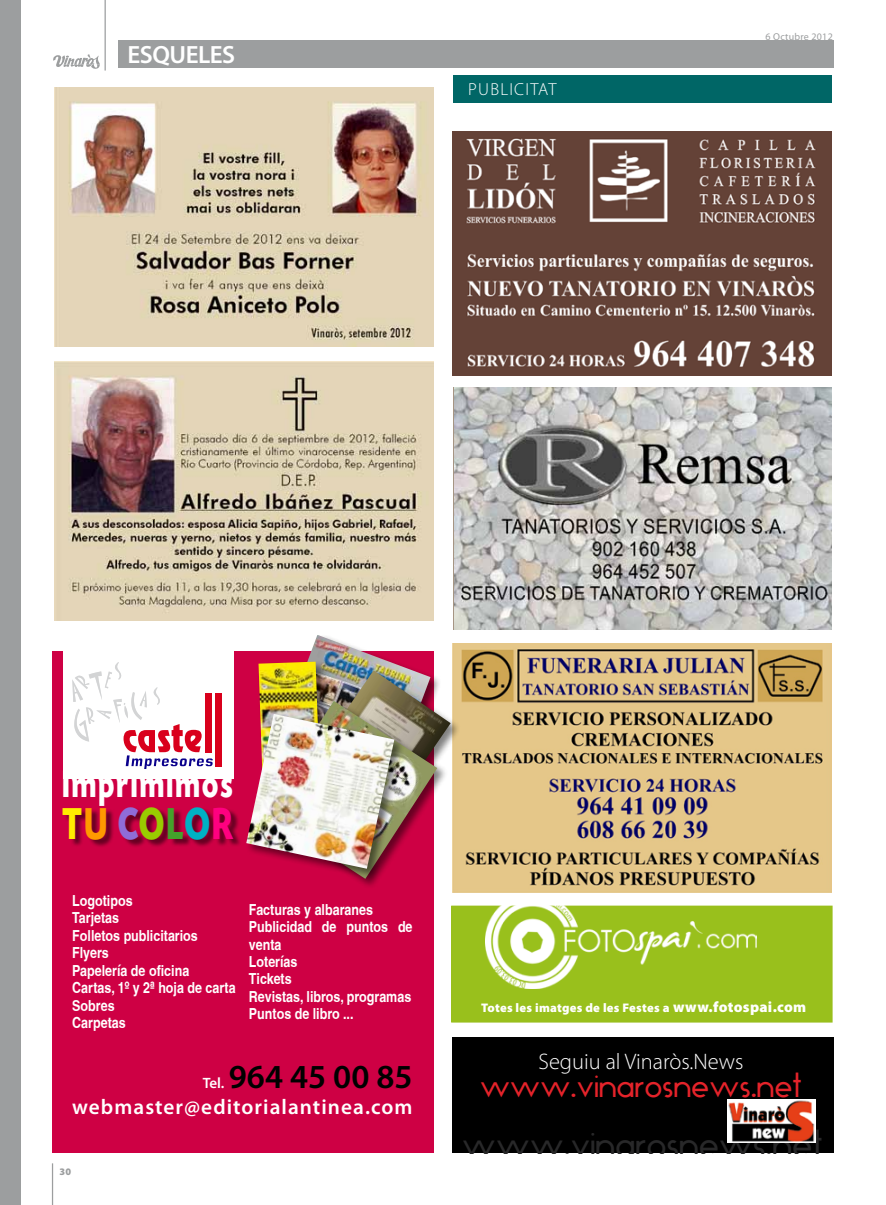
<style>
.page{position:relative;width:886px;height:1205px;background:#fff}
.page>*{position:absolute;margin:0;border:0;box-sizing:border-box;transform-origin:0 0}
.t1{font:700 47.12px "Today SHOP";letter-spacing:.08em;color:#ffed00;scale:.72 1}
.t2{font:700 40px "Today SHOP";letter-spacing:.08em;color:#fff;scale:.72 1}
.t3{font:35px "Geo";letter-spacing:-.01em;color:#282829}
.t4{font:600 33.75px "Myriad Pro";color:#000}
.t5{font:31.25px "Geo";letter-spacing:-.01em;color:#e4232a}
.t6{font:600 25px "Myriad Pro";letter-spacing:-.02em;color:#fff}
.t7{font:300 22.5px "Myriad Pro";color:#fff}
.t8{font:600 21.25px "Myriad Pro";letter-spacing:.05em;color:#fff}
.t9{font:300 17.5px "Myriad Pro";letter-spacing:.07em;color:#fff}
.t10{font:700 condensed 15.25px/17.4px "Helvetica";color:#fff}
.t11{font:600 15px "Myriad Pro";color:#fff}
.t12{font:900 12.5px "Myriad Pro";letter-spacing:.02em;color:#fff}
.t13{font:10px "Myriad Pro";letter-spacing:.025em;color:#9c9e9f}
.t14{font:900 10px "Myriad Pro";color:#9c9e9f}
.s1{color:#f90}
.s2{color:#8f6cd8}
.s3{color:#9c0}
.s4{color:#44a12b}
.s5{color:#00b1c3}
.s6{color:#ff0080}
.s7{font-size:15px}
</style>
<div class="page">
<hr style="left:52px;top:1163px;width:1px;height:42px;background:#9c9e9f">
<hr style="left:105px;top:0;width:1px;height:71px;background:#9c9e9f">
<svg style="left:53px;top:54px;width:47px;height:15px"></svg>
<div style="left:118px;top:41px;width:715px;height:27px;background:#9c9e9f"></div>
<div style="left:453px;top:76px;width:379px;height:27px;background:#066"></div>
<img style="left:453px;top:643px;width:379px;height:249px">
<div style="left:0;top:0;width:21px;height:1205px;background:#9c9e9f"></div>
<div style="left:451px;top:905px;width:382px;height:118px;background:#99c01c"></div>
<img style="left:485px;top:905px;width:272px;height:83px">
<div style="left:452px;top:1037px;width:381px;height:116px;background:#000"></div>
<img style="left:727px;top:1099px;width:88px;height:44px">
<div style="left:52px;top:651px;width:381px;height:502px;background:#ce0044"></div>
<div style="left:63px;top:651px;width:170px;height:128px;background:#fff"></div>
<div style="left:215px;top:693px;width:7px;height:73px;background:#d9001c"></div>
<svg style="left:72px;top:662px;width:141px;height:107px"></svg>
<div style="left:64px;top:808px;width:178px;height:40px;background:#000;opacity:.5"></div>
<div style="left:256px;top:633px;width:185px;height:214px;background:#000;opacity:.5"></div>
<img style="left:257px;top:635px;width:173px;height:33px">
<div style="left:297px;top:668px;width:164px;height:174px;background:#000;opacity:.5"></div>
<img style="left:330px;top:670px;width:121px;height:162px">
<div style="left:257px;top:660px;width:73px;height:123px;background:#000;opacity:.5"></div>
<img style="left:258px;top:662px;width:61px;height:50px">
<div style="left:260px;top:699px;width:187px;height:190px;background:#000;opacity:.5"></div>
<img style="left:262px;top:701px;width:175px;height:178px">
<div style="left:244px;top:712px;width:161px;height:167px;background:#000;opacity:.5"></div>
<img style="left:246px;top:714px;width:148px;height:155px">
<img style="left:454px;top:387px;width:378px;height:243px">
<img style="left:453px;top:132px;width:379px;height:243px">
<img style="left:55px;top:88px;width:379px;height:258px">
<img style="left:55px;top:361px;width:379px;height:259px">
<h3 class="t6" style="left:128px;top:39px;width:109px">ESQUELES</h3>
<p class="t9" style="left:468px;top:78px;width:90px">PUBLICITAT</p>
<p class="t13" style="left:765px;top:31px;width:69px">6 Octubre 2012</p>
<h2 class="t2" style="left:62px;top:763px;width:237px">Imprimimos</h2>
<h1 class="t1" style="left:63px;top:799px;width:238px">T<span class="s1">U</span> <span class="s2">C</span><span class="s3">O</span><span class="s4">L</span><span class="s5">O</span><span class="s6">R</span></h1>
<p class="t10" style="left:72px;top:892px;width:165px">Logotipos<br>Tarjetas<br>Folletos publicitarios<br>Flyers<br>Papelería de oficina<br>Cartas, 1º y 2ª hoja de carta<br>Sobres<br>Carpetas</p>
<p class="t10" style="left:249px;top:900px;width:165px">Facturas y albaranes<br>Publicidad de puntos de venta<br>Loterías<br>Tickets<br>Revistas, libros, programas<br>Puntos de libro ...</p>
<p class="t11" style="left:203px;top:1074px;width:23px">Tel.</p>
<h3 class="t4" style="left:229px;top:1055px;width:185px">964 45 00 85</h3>
<h3 class="t8" style="left:72px;top:1093px;width:342px">webmaster@editorialantinea.com</h3>
<p class="t14" style="left:59px;top:1165px;width:13px">30</p>
<p class="t12" style="left:481px;top:1000px;width:327px">Totes les imatges de les Festes a <span class="s7">www.fotospai.com</span></p>
<h3 class="t7" style="left:538px;top:1048px;width:206px">Seguiu al Vinaròs.News</h3>
<h3 class="t5" style="left:480px;top:1064px;width:324px">www.vinarosnews.net</h3>
<h3 class="t3" style="left:462px;top:1121px;width:363px">www.vinarosnews.net</h3>
</div>
